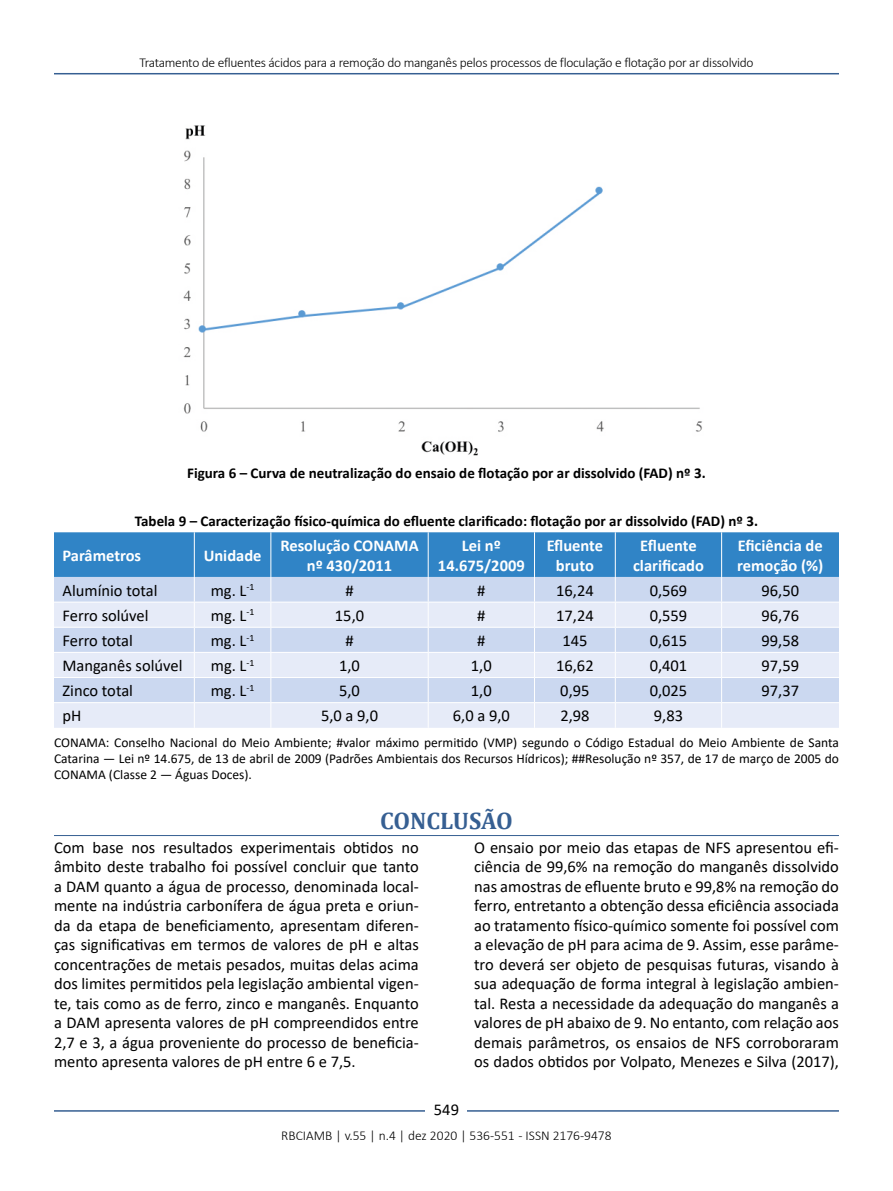
<style>
.page{position:relative;width:893px;height:1191px;background:#fff}
.page>*{position:absolute;margin:0;border:0;box-sizing:border-box;transform-origin:0 0}
.t1{font:700 24px "Cambria";letter-spacing:-.005em;color:#365f92}
.t2{font:16.5px/19.5px "Calibri";color:#000;text-align:justify}
.t3{font:700 16.5px/19.5px "Calibri";color:#fff;text-align:center}
.t4{font:700 15px "Calibri";color:#000}
.t5{font:13.5px/16.2px "Calibri";color:#000;text-align:justify}
.t6{font:300 13.5px "Calibri";letter-spacing:-.02em;color:#000}
.t7{font:300 13.5px "Calibri";color:#000}
</style>
<div class="page">
<hr style="left:54px;top:73px;width:785px;height:1px;background:#365f92">
<hr style="left:54px;top:1110px;width:785px;height:1px;background:#365f92">
<div style="left:426px;top:1096px;width:41px;height:26px;background:#fff"></div>
<img style="left:183px;top:125px;width:519px;height:331px">
<svg style="left:54px;top:532px;width:785px;height:196px;background:#b3cde9"></svg>
<hr style="left:54px;top:835px;width:785px;height:1px;background:#365f92">
<p class="t6" style="left:139px;top:54px;width:616px">Tratamento de efluentes ácidos para a remoção do manganês pelos processos de floculação e flotação por ar dissolvido</p>
<p class="t4" style="left:187px;top:462px;width:520px">Figura 6 – Curva de neutralização do ensaio de flotação por ar dissolvido (FAD) nº 3.</p>
<p class="t4" style="left:135px;top:510px;width:625px">Tabela 9 – Caracterização físico-química do efluente clarificado: flotação por ar dissolvido (FAD) nº 3.</p>
<p class="t3" style="left:63px;top:545px;width:80px">Parâmetros</p>
<p class="t3" style="left:204px;top:545px;width:59px">Unidade</p>
<p class="t3" style="left:280px;top:535px;width:140px">Resolução CONAMA nº 430/2011</p>
<p class="t3" style="left:438px;top:535px;width:88px">Lei nº<br>14.675/2009</p>
<p class="t3" style="left:547px;top:535px;width:58px">Efluente bruto</p>
<p class="t3" style="left:633px;top:535px;width:72px">Efluente clarificado</p>
<p class="t3" style="left:737px;top:535px;width:88px;text-align:left">Eficiência de remoção (%)</p>
<p class="t2" style="left:63px;top:580px;width:96px">Alumínio total</p>
<p class="t2" style="left:211px;top:580px;width:45px">mg. L<sup>-1</sup></p>
<p class="t2" style="left:345px;top:580px;width:10px">#</p>
<p class="t2" style="left:477px;top:580px;width:10px">#</p>
<p class="t2" style="left:556px;top:580px;width:39px">16,24</p>
<p class="t2" style="left:650px;top:580px;width:39px">0,569</p>
<p class="t2" style="left:761px;top:580px;width:39px">96,50</p>
<p class="t2" style="left:63px;top:605px;width:88px">Ferro solúvel</p>
<p class="t2" style="left:211px;top:605px;width:45px">mg. L<sup>-1</sup></p>
<p class="t2" style="left:335px;top:605px;width:31px">15,0</p>
<p class="t2" style="left:477px;top:605px;width:10px">#</p>
<p class="t2" style="left:556px;top:605px;width:39px">17,24</p>
<p class="t2" style="left:650px;top:605px;width:39px">0,559</p>
<p class="t2" style="left:761px;top:605px;width:39px">96,76</p>
<p class="t2" style="left:62px;top:630px;width:72px">Ferro total</p>
<p class="t2" style="left:211px;top:630px;width:45px">mg. L<sup>-1</sup></p>
<p class="t2" style="left:345px;top:630px;width:10px">#</p>
<p class="t2" style="left:477px;top:630px;width:10px">#</p>
<p class="t2" style="left:562px;top:630px;width:27px">145</p>
<p class="t2" style="left:650px;top:630px;width:39px">0,615</p>
<p class="t2" style="left:761px;top:630px;width:39px">99,58</p>
<p class="t2" style="left:63px;top:655px;width:122px">Manganês solúvel</p>
<p class="t2" style="left:211px;top:655px;width:45px">mg. L<sup>-1</sup></p>
<p class="t2" style="left:339px;top:655px;width:22px">1,0</p>
<p class="t2" style="left:471px;top:655px;width:22px">1,0</p>
<p class="t2" style="left:556px;top:655px;width:39px">16,62</p>
<p class="t2" style="left:650px;top:655px;width:39px">0,401</p>
<p class="t2" style="left:761px;top:655px;width:39px">97,59</p>
<p class="t2" style="left:63px;top:680px;width:72px">Zinco total</p>
<p class="t2" style="left:211px;top:680px;width:45px">mg. L<sup>-1</sup></p>
<p class="t2" style="left:339px;top:680px;width:22px">5,0</p>
<p class="t2" style="left:471px;top:680px;width:22px">1,0</p>
<p class="t2" style="left:560px;top:680px;width:31px">0,95</p>
<p class="t2" style="left:650px;top:680px;width:39px">0,025</p>
<p class="t2" style="left:761px;top:680px;width:39px">97,37</p>
<p class="t2" style="left:63px;top:706px;width:20px">pH</p>
<p class="t2" style="left:321px;top:706px;width:59px">5,0 a 9,0</p>
<p class="t2" style="left:453px;top:706px;width:59px">6,0 a 9,0</p>
<p class="t2" style="left:560px;top:706px;width:31px">2,98</p>
<p class="t2" style="left:654px;top:706px;width:31px">9,83</p>
<p class="t5" style="left:54px;top:734px;width:786px">CONAMA: Conselho Nacional do Meio Ambiente; #valor máximo permitido (VMP) segundo o Código Estadual do Meio Ambiente de Santa Catarina — Lei nº 14.675, de 13 de abril de 2009 (Padrões Ambientais dos Recursos Hídricos); ##Resolução nº 357, de 17 de março de 2005 do CONAMA (Classe 2 — Águas Doces).</p>
<h1 class="t1" style="left:380px;top:804px;width:134px">CONCLUSÃO</h1>
<p class="t2" style="left:54px;top:837px;width:366px">Com base nos resultados experimentais obtidos no âmbito deste trabalho foi possível concluir que tanto a DAM quanto a água de processo, denominada local&shy;mente na indústria carbonífera de água preta e oriun&shy;da da etapa de beneficiamento, apresentam diferen&shy;ças significativas em termos de valores de pH e altas concentrações de metais pesados, muitas delas acima dos limites permitidos pela legislação ambiental vigen&shy;te, tais como as de ferro, zinco e manganês. Enquanto a DAM apresenta valores de pH compreendidos entre 2,7 e 3, a água proveniente do processo de beneficia&shy;mento apresenta valores de pH entre 6 e 7,5.</p>
<p class="t2" style="left:474px;top:837px;width:366px">O ensaio por meio das etapas de NFS apresentou efi&shy;ciência de 99,6% na remoção do manganês dissolvido nas amostras de efluente bruto e 99,8% na remoção do ferro, entretanto a obtenção dessa eficiência associada ao tratamento físico-químico somente foi possível com a elevação de pH para acima de 9. Assim, esse parâme&shy;tro deverá ser objeto de pesquisas futuras, visando à sua adequação de forma integral à legislação ambien&shy;tal. Resta a necessidade da adequação do manganês a valores de pH abaixo de 9. No entanto, com relação aos demais parâmetros, os ensaios de NFS corroboraram os dados obtidos por Volpato, Menezes e Silva (2017),</p>
<p class="t2" style="left:434px;top:1099px;width:27px">549</p>
<p class="t7" style="left:281px;top:1126px;width:332px">RBCIAMB | v.55 | n.4 | dez 2020 | 536-551 - ISSN 2176-9478</p>
</div>
